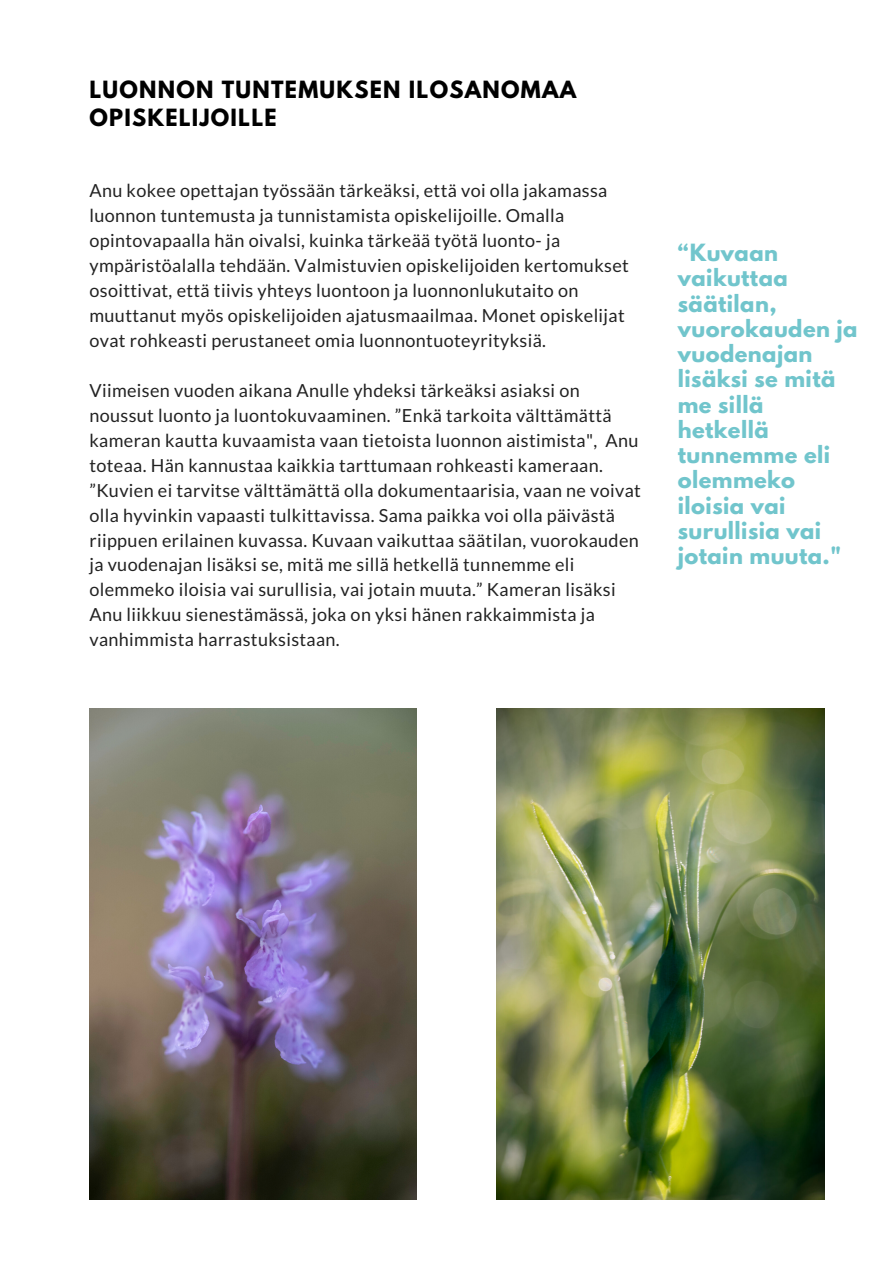
<style>
.page{position:relative;width:894px;height:1264px;background:#fff}
.page>*{position:absolute;margin:0;border:0;box-sizing:border-box;transform-origin:0 0}
.t1{font:700 21px/25.2px "League Spartan";letter-spacing:.02em;color:#71c5cc}
.t2{font:700 21px/27.6px "League Spartan";letter-spacing:.06em;color:#000}
.t3{font:18px/24.9px "Lato";letter-spacing:.02em;color:#222}
</style>
<div class="page">
<img style="left:496px;top:708px;width:327px;height:491px">
<img style="left:90px;top:708px;width:326px;height:491px">
<p class="t2" style="left:89px;top:78px;width:488px">LUONNON TUNTEMUKSEN ILOSANOMAA<br>OPISKELIJOILLE</p>
<p class="t3" style="left:89px;top:177px;width:540px">Anu kokee opettajan työssään tärkeäksi, että voi olla jakamassa luonnon tuntemusta ja tunnistamista opiskelijoille. Omalla opintovapaalla hän oivalsi, kuinka tärkeää työtä luonto- ja ympäristöalalla tehdään. Valmistuvien opiskelijoiden kertomukset osoittivat, että tiivis yhteys luontoon ja luonnonlukutaito on muuttanut myös opiskelijoiden ajatusmaailmaa. Monet opiskelijat ovat rohkeasti perustaneet omia luonnontuoteyrityksiä.</p>
<p class="t3" style="left:89px;top:377px;width:553px">Viimeisen vuoden aikana Anulle yhdeksi tärkeäksi asiaksi on noussut luonto ja luontokuvaaminen. ”Enkä tarkoita välttämättä kameran kautta kuvaamista vaan tietoista luonnon aistimista", Anu toteaa. Hän kannustaa kaikkia tarttumaan rohkeasti kameraan. ”Kuvien ei tarvitse välttämättä olla dokumentaarisia, vaan ne voivat olla hyvinkin vapaasti tulkittavissa. Sama paikka voi olla päivästä riippuen erilainen kuvassa. Kuvaan vaikuttaa säätilan, vuorokauden ja vuodenajan lisäksi se, mitä me sillä hetkellä tunnemme eli olemmeko iloisia vai surullisia, vai jotain muuta.” Kameran lisäksi Anu liikkuu sienestämässä, joka on yksi hänen rakkaimmista ja vanhimmista harrastuksistaan.</p>
<p class="t1" style="left:677px;top:243px;width:181px">“Kuvaan vaikuttaa säätilan, vuorokauden ja vuodenajan lisäksi se mitä me sillä hetkellä tunnemme eli olemmeko iloisia vai surullisia vai jotain muuta."</p>
</div>
